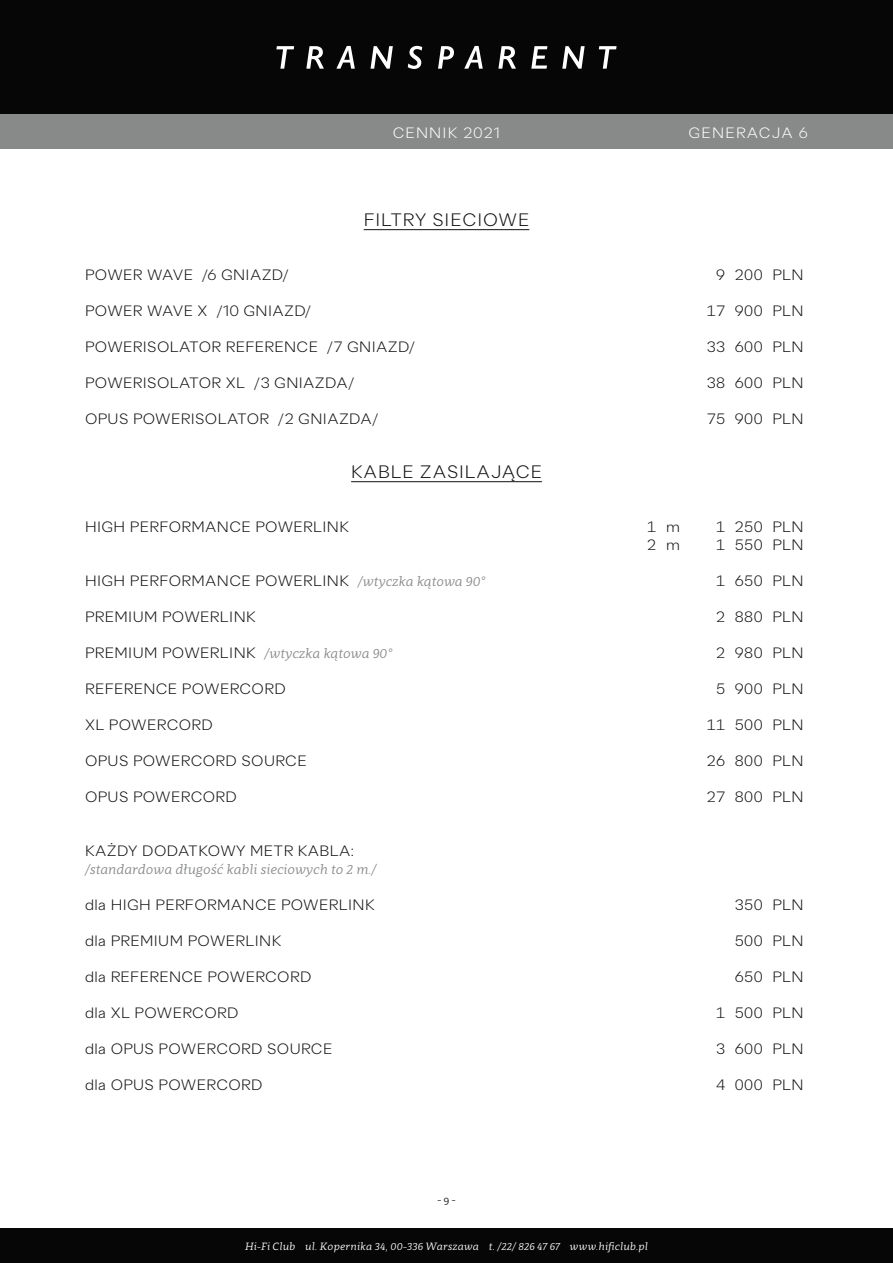
<style>
.page{position:relative;width:893px;height:1263px;background:#fff}
.page>*{position:absolute;margin:0;border:0;box-sizing:border-box;transform-origin:0 0}
.t1{font:300 18px "Quarion";letter-spacing:.05em;color:#121212}
.t2{font:300 15px "Quarion";letter-spacing:.025em;color:#121212}
.t3{font:300 15px "Quarion";letter-spacing:.075em;color:#fff}
.t4{font:italic 13.5px "Clavo";color:#888a8a}
.t5{font:italic 10.5px "Clavo";letter-spacing:.015em;color:#fff}
.t6{font:10.5px "Clavo";color:#121212}
.s1{font-family:"Clavo";font-weight:400;font-style:italic;font-size:13.5px;color:#888a8a}
.s2{font-family:"Quarion";font-weight:300;font-style:normal;font-size:15px;color:#121212}
</style>
<div class="page">
<div style="left:0;top:0;width:893px;height:115px;background:#060606"></div>
<div style="left:0;top:115px;width:893px;height:34px;background:#888a8a"></div>
<div style="left:0;top:1229px;width:893px;height:34px;background:#060606"></div>
<svg style="left:276px;top:46px;width:18px;height:23px"></svg>
<svg style="left:306px;top:46px;width:18px;height:23px"></svg>
<svg style="left:336px;top:46px;width:19px;height:23px"></svg>
<svg style="left:370px;top:46px;width:23px;height:23px"></svg>
<svg style="left:408px;top:46px;width:14px;height:23px"></svg>
<svg style="left:438px;top:46px;width:16px;height:23px"></svg>
<svg style="left:464px;top:46px;width:19px;height:23px"></svg>
<svg style="left:498px;top:46px;width:18px;height:23px"></svg>
<svg style="left:531px;top:46px;width:16px;height:23px"></svg>
<svg style="left:562px;top:46px;width:23px;height:23px"></svg>
<svg style="left:599px;top:46px;width:18px;height:23px"></svg>
<hr style="left:364px;top:229px;width:165px;height:1px;background:#121212">
<hr style="left:351px;top:481px;width:191px;height:1px;background:#121212">
<p class="t3" style="left:393px;top:123px;width:109px">CENNIK 2021</p>
<p class="t3" style="left:688px;top:123px;width:121px">GENERACJA 6</p>
<p class="t1" style="left:364px;top:209px;width:167px">FILTRY SIECIOWE</p>
<p class="t2" style="left:85px;top:266px;width:205px">POWER WAVE /6 GNIAZD/</p>
<p class="t2" style="left:716px;top:266px;width:89px">9 200 PLN</p>
<p class="t2" style="left:85px;top:302px;width:228px">POWER WAVE X /10 GNIAZD/</p>
<p class="t2" style="left:707px;top:302px;width:98px">17 900 PLN</p>
<p class="t2" style="left:85px;top:338px;width:332px">POWERISOLATOR REFERENCE /7 GNIAZD/</p>
<p class="t2" style="left:707px;top:338px;width:98px">33 600 PLN</p>
<p class="t2" style="left:85px;top:374px;width:271px">POWERISOLATOR XL /3 GNIAZDA/</p>
<p class="t2" style="left:707px;top:374px;width:98px">38 600 PLN</p>
<p class="t2" style="left:85px;top:410px;width:295px">OPUS POWERISOLATOR /2 GNIAZDA/</p>
<p class="t2" style="left:707px;top:410px;width:98px">75 900 PLN</p>
<p class="t1" style="left:351px;top:461px;width:192px">KABLE ZASILAJĄCE</p>
<p class="t2" style="left:85px;top:518px;width:266px">HIGH PERFORMANCE POWERLINK</p>
<p class="t2" style="left:647px;top:518px;width:34px">1 m</p>
<p class="t2" style="left:716px;top:518px;width:89px">1 250 PLN</p>
<p class="t2" style="left:647px;top:536px;width:34px">2 m</p>
<p class="t2" style="left:716px;top:536px;width:89px">1 550 PLN</p>
<p class="t2" style="left:85px;top:572px;width:402px">HIGH PERFORMANCE POWERLINK <span class="s1">/wtyczka kątowa 90°</span></p>
<p class="t2" style="left:716px;top:572px;width:89px">1 650 PLN</p>
<p class="t2" style="left:85px;top:608px;width:172px">PREMIUM POWERLINK</p>
<p class="t2" style="left:716px;top:608px;width:89px">2 880 PLN</p>
<p class="t4" style="left:85px;top:644px;width:309px"><span class="s2">PREMIUM POWERLINK</span> /wtyczka kątowa 90°</p>
<p class="t2" style="left:716px;top:644px;width:89px">2 980 PLN</p>
<p class="t2" style="left:85px;top:680px;width:202px">REFERENCE POWERCORD</p>
<p class="t2" style="left:716px;top:680px;width:89px">5 900 PLN</p>
<p class="t2" style="left:85px;top:716px;width:129px">XL POWERCORD</p>
<p class="t2" style="left:707px;top:716px;width:98px">11 500 PLN</p>
<p class="t2" style="left:85px;top:752px;width:223px">OPUS POWERCORD SOURCE</p>
<p class="t2" style="left:707px;top:752px;width:98px">26 800 PLN</p>
<p class="t2" style="left:85px;top:788px;width:153px">OPUS POWERCORD</p>
<p class="t2" style="left:707px;top:788px;width:98px">27 800 PLN</p>
<p class="t2" style="left:85px;top:842px;width:270px">KAŻDY DODATKOWY METR KABLA:</p>
<p class="t4" style="left:85px;top:860px;width:293px">/standardowa długość kabli sieciowych to 2 m./</p>
<p class="t2" style="left:85px;top:896px;width:291px">dla HIGH PERFORMANCE POWERLINK</p>
<p class="t2" style="left:735px;top:896px;width:70px">350 PLN</p>
<p class="t2" style="left:85px;top:932px;width:198px">dla PREMIUM POWERLINK</p>
<p class="t2" style="left:735px;top:932px;width:70px">500 PLN</p>
<p class="t2" style="left:85px;top:968px;width:228px">dla REFERENCE POWERCORD</p>
<p class="t2" style="left:735px;top:968px;width:70px">650 PLN</p>
<p class="t2" style="left:85px;top:1004px;width:155px">dla XL POWERCORD</p>
<p class="t2" style="left:716px;top:1004px;width:89px">1 500 PLN</p>
<p class="t2" style="left:85px;top:1040px;width:249px">dla OPUS POWERCORD SOURCE</p>
<p class="t2" style="left:716px;top:1040px;width:89px">3 600 PLN</p>
<p class="t2" style="left:85px;top:1076px;width:179px">dla OPUS POWERCORD</p>
<p class="t2" style="left:716px;top:1076px;width:89px">4 000 PLN</p>
<p class="t6" style="left:437px;top:1192px;width:20px">- 9 -</p>
<p class="t5" style="left:245px;top:1239px;width:404px">Hi-Fi Club ul. Kopernika 34, 00-336 Warszawa t. /22/ 826 47 67 www.hificlub.pl</p>
</div>
